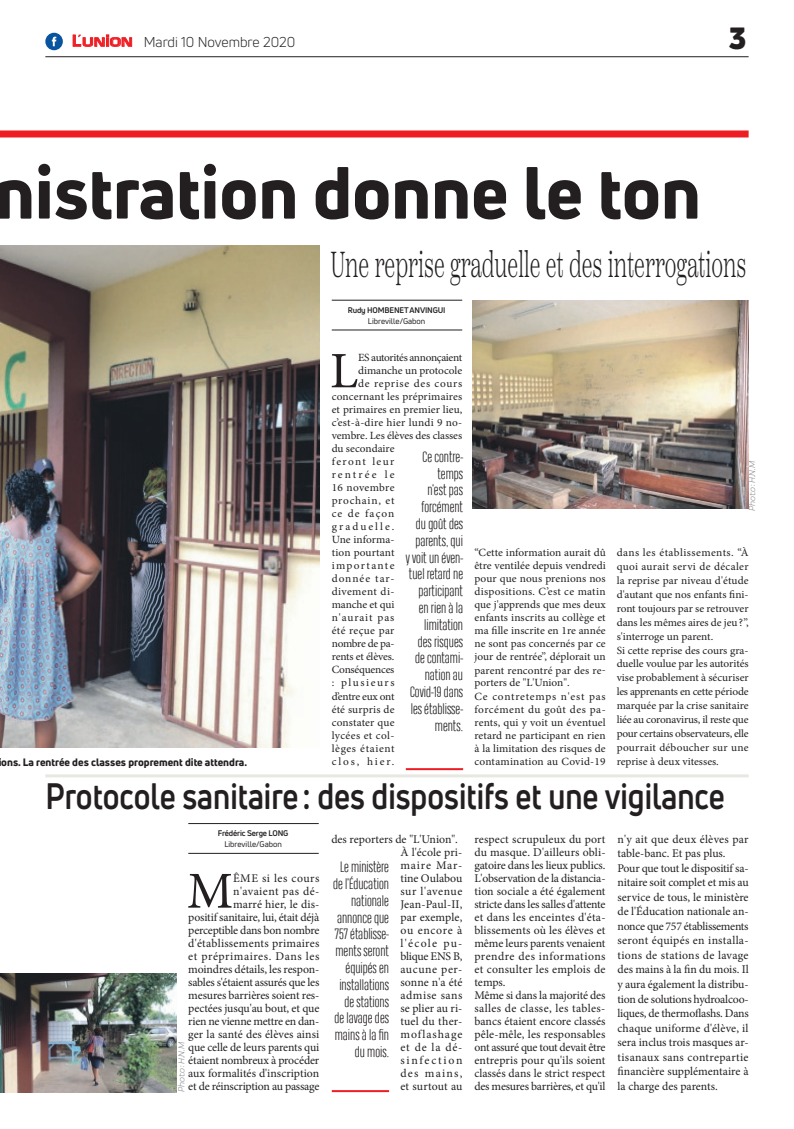
<style>
.page{position:relative;width:794px;height:1129px;background:#fff}
.page>*{position:absolute;margin:0;border:0;box-sizing:border-box;transform-origin:0 0}
.t1{font:800 72px "Uni Neue";color:#231f20}
.t2{font:51.8px "Minion Pro";color:#231f20}
.t3{font:51px "Minion Pro";color:#231f20}
.t4{font:700 36px "Uni Neue";color:#231f20;scale:.85 1}
.t5{font:300 36px "Scotch Text";color:#231f20;scale:.58 1}
.t6{font:900 30px "Uni Neue";color:#231f20}
.t7{font:300 14px/16.8px "Heading Compressed Pro";color:#231f20;text-align:right}
.t8{font:14px "Uni Neue";color:#231f20}
.t9{font:11.8px/13px "Minion Pro";color:#231f20}
.t10{font:11.8px/13px "Minion Pro";letter-spacing:.02em;color:#231f20}
.t11{font:11px/13px "Minion Pro";letter-spacing:.005em;color:#231f20}
.t12{font:11px "Minion Pro";letter-spacing:-.035em;color:#231f20}
.t13{font:11px "Minion Pro";letter-spacing:.06em;color:#231f20}
.t14{font:11px "Minion Pro";letter-spacing:.035em;color:#231f20}
.t15{font:11px "Minion Pro";letter-spacing:-.025em;color:#231f20}
.t16{font:11px "Minion Pro";letter-spacing:-.02em;color:#231f20}
.t17{font:11px "Minion Pro";letter-spacing:.055em;color:#231f20}
.t18{font:11px "Minion Pro";letter-spacing:.08em;color:#231f20}
.t19{font:11px "Minion Pro";letter-spacing:.03em;color:#231f20}
.t20{font:11px "Minion Pro";letter-spacing:.12em;color:#231f20}
.t21{font:11px "Minion Pro";letter-spacing:.025em;color:#231f20}
.t22{font:11px "Minion Pro";letter-spacing:.18em;color:#231f20}
.t23{font:11px "Minion Pro";letter-spacing:.11em;color:#231f20}
.t24{font:11px "Minion Pro";letter-spacing:.085em;color:#231f20}
.t25{font:11px "Minion Pro";letter-spacing:.135em;color:#231f20}
.t26{font:11px "Minion Pro";letter-spacing:.165em;color:#231f20}
.t27{font:11px "Minion Pro";letter-spacing:.185em;color:#231f20}
.t28{font:11px "Minion Pro";letter-spacing:.095em;color:#231f20}
.t29{font:800 10.5px "Uni Neue";color:#231f20}
.t30{font:italic 9px "Praktika";color:#818386}
.t31{font:700 8px "Uni Neue";letter-spacing:-.02em;color:#231f20}
.t32{font:8px "Uni Neue";color:#231f20}
.s1{font-family:"Eurostile";font-weight:600;font-size:15px;color:#ee1d23}
.s2{font-family:"Eurostile";font-weight:600;font-size:11.4px;color:#ee1d23}
</style>
<div class="page">
<hr style="left:45px;top:56px;width:703px;height:1px;background:#231f20">
<div style="left:0;top:130px;width:748px;height:7px;background:#ee1d23"></div>
<img style="left:0;top:245px;width:320px;height:502px">
<img style="left:1px;top:973px;width:176px;height:118px">
<img style="left:473px;top:300px;width:275px;height:209px">
<svg style="left:72px;top:34px;width:60px;height:13px"></svg>
<div style="left:45px;top:33px;width:18px;height:17px;background:#08549e;border-radius:50%"></div>
<svg style="left:52px;top:37px;width:4px;height:9px"></svg>
<hr style="left:45px;top:774px;width:703px;height:3px;background:#e7e8e2">
<hr style="left:332px;top:329px;width:130px;height:1px;background:#231f20">
<hr style="left:332px;top:300px;width:130px;height:1px;background:#231f20">
<hr style="left:406px;top:768px;width:57px;height:2px;background:#ee1d23">
<hr style="left:188px;top:852px;width:131px;height:1px;background:#231f20">
<hr style="left:188px;top:823px;width:131px;height:1px;background:#231f20">
<hr style="left:332px;top:1089px;width:57px;height:2px;background:#ee1d23">
<p class="t8" style="left:72px;top:33px;width:225px"><span class="s1">L</span><span class="s2">UNION</span> Mardi 10 Novembre 2020</p>
<h3 class="t6" style="left:729px;top:17px;width:19px">3</h3>
<h1 class="t1" style="left:-5px;top:144px;width:707px">nistration donne le ton</h1>
<p class="t29" style="left:1px;top:755px;width:247px">ons. La rentrée des classes proprement dite attendra.</p>
<h3 class="t5" style="left:330px;top:242px;width:718px">Une reprise graduelle et des interrogations</h3>
<p class="t31" style="left:348px;top:305px;width:99px">Rudy HOMBENET ANVINGUI</p>
<p class="t32" style="left:368px;top:316px;width:59px">Libreville/Gabon</p>
<h3 class="t3" style="left:330px;top:337px;width:30px">L</h3>
<p class="t12" style="left:358px;top:350px;width:106px">ES autorités annonçaient</p>
<p class="t11" style="left:358px;top:364px;width:106px">dimanche un protocole</p>
<p class="t13" style="left:358px;top:376px;width:106px">de reprise des cours</p>
<p class="t11" style="left:332px;top:390px;width:132px">concernant les préprimaires</p>
<p class="t11" style="left:332px;top:403px;width:132px">et primaires en premier lieu,</p>
<p class="t11" style="left:332px;top:416px;width:132px">c’est-à-dire hier lundi 9 no-</p>
<p class="t11" style="left:332px;top:429px;width:132px">vembre. Les élèves des classes</p>
<p class="t11" style="left:332px;top:442px;width:64px">du secondaire</p>
<p class="t20" style="left:332px;top:454px;width:64px">feront leur</p>
<p class="t27" style="left:332px;top:467px;width:64px">rentrée le</p>
<p class="t21" style="left:332px;top:480px;width:64px">16 novembre</p>
<p class="t13" style="left:332px;top:493px;width:64px">prochain, et</p>
<p class="t28" style="left:332px;top:506px;width:64px">ce de façon</p>
<p class="t22" style="left:332px;top:519px;width:64px">graduelle.</p>
<p class="t11" style="left:332px;top:533px;width:64px">Une informa-</p>
<p class="t11" style="left:332px;top:546px;width:64px">tion pourtant</p>
<p class="t23" style="left:332px;top:558px;width:64px">importante</p>
<p class="t24" style="left:332px;top:571px;width:64px">donnée tar-</p>
<p class="t14" style="left:332px;top:584px;width:64px">divement di-</p>
<p class="t11" style="left:332px;top:598px;width:64px">manche et qui</p>
<p class="t18" style="left:332px;top:610px;width:64px">n'aurait pas</p>
<p class="t19" style="left:332px;top:623px;width:64px">été reçue par</p>
<p class="t12" style="left:332px;top:636px;width:64px">nombre de pa-</p>
<p class="t11" style="left:332px;top:650px;width:64px">rents et élèves.</p>
<p class="t16" style="left:332px;top:662px;width:64px">Conséquences</p>
<p class="t25" style="left:332px;top:675px;width:64px">: plusieurs</p>
<p class="t15" style="left:332px;top:688px;width:64px">d’entre eux ont</p>
<p class="t11" style="left:332px;top:702px;width:64px">été surpris de</p>
<p class="t11" style="left:332px;top:715px;width:64px">constater que</p>
<p class="t14" style="left:332px;top:727px;width:64px">lycées et col-</p>
<p class="t17" style="left:332px;top:740px;width:64px">lèges étaient</p>
<p class="t26" style="left:332px;top:753px;width:64px">clos, hier.</p>
<p class="t7" style="left:406px;top:449px;width:59px">Ce contre&shy;temps<br>n’est pas forcément<br>du goût des parents, qui<br>y voit un éven&shy;tuel retard ne participant en rien à la limitation<br>des risques de contami&shy;nation au<br>Covid-19 dans les établisse&shy;ments.</p>
<p class="t30" style="left:746px;top:511px;width:51px;rotate:-90deg">Photo : H.N.M</p>
<p class="t11" style="left:474px;top:546px;width:133px">“Cette information aurait dû être ventilée depuis vendredi pour que nous prenions nos dispositions. C’est ce matin que j'apprends que mes deux enfants inscrits au collège et ma fille inscrite en 1re année ne sont pas concernés par ce jour de rentrée”, déplorait un parent rencontré par des re&shy;porters de "L'Union".<br>Ce contretemps n'est pas forcément du goût des pa&shy;rents, qui y voit un éventuel retard ne participant en rien à la limitation des risques de contamination au Covid-19</p>
<p class="t11" style="left:616px;top:546px;width:133px;line-height:13.9px">dans les établissements. “À quoi aurait servi de décaler la reprise par niveau d'étude d'autant que nos enfants fini&shy;ront toujours par se retrouver dans les mêmes aires de jeu?”, s'interroge un parent.<br>Si cette reprise des cours gra&shy;duelle voulue par les autorités vise probablement à sécuriser les apprenants en cette période marquée par la crise sanitaire liée au coronavirus, il reste que pour certains observateurs, elle pourrait déboucher sur une reprise à deux vitesses.</p>
<h3 class="t4" style="left:45px;top:773px;width:801px">Protocole sanitaire: des dispositifs et une vigilance</h3>
<p class="t31" style="left:218px;top:828px;width:72px">Frédéric Serge LONG</p>
<p class="t32" style="left:224px;top:839px;width:59px">Libreville/Gabon</p>
<p class="t7" style="left:333px;top:859px;width:57px">Le ministère de l’Éducation nationale annonce que<br>757 établisse&shy;ments seront équipés en installations de stations de lavage des mains à la fin du mois.</p>
<p class="t10" style="left:400px;top:832px;width:64px;text-indent:-69px">des reporters de "L'Union".<br>À l'école pri&shy;maire Mar&shy;tine Oulabou sur l'avenue<br>Jean-Paul-II, par exemple, ou encore à l'école pu&shy;blique ENS B, aucune per&shy;sonne n'a été admise sans se plier au ri&shy;tuel du ther&shy;moflashage et de la dé&shy;sinfection des mains, et surtout au</p>
<p class="t9" style="left:474px;top:832px;width:133px">respect scrupuleux du port du masque. D'ailleurs obli&shy;gatoire dans les lieux publics.<br>L'observation de la distancia&shy;tion sociale a été également stricte dans les salles d'attente et dans les enceintes d'éta&shy;blissements où les élèves et même leurs parents venaient prendre des informations et consulter les emplois de temps.<br>Même si dans la majorité des salles de classe, les tables&shy;bancs étaient encore classés pêle-mêle, les responsables ont assuré que tout devait être entrepris pour qu'ils soient classés dans le strict respect des mesures barrières, et qu'il</p>
<p class="t9" style="left:617px;top:831px;width:133px;line-height:14.5px">n'y ait que deux élèves par table-banc. Et pas plus.<br>Pour que tout le dispositif sa&shy;nitaire soit complet et mis au service de tous, le ministère de l'Éducation nationale an&shy;nonce que 757 établissements seront équipés en installa&shy;tions de stations de lavage des mains à la fin du mois. Il y aura également la distribu&shy;tion de solutions hydroalcoo&shy;liques, de thermoflashs. Dans chaque uniforme d'élève, il sera inclus trois masques ar&shy;tisanaux sans contrepartie financière supplémentaire à la charge des parents.</p>
<p class="t9" style="left:188px;top:871px;width:133px;text-align:right">ÊME si les cours n'avaient pas dé-<br>marré hier, le dis-<br>positif sanitaire, lui, était déjà perceptible dans bon nombre d'établissements primaires et préprimaires. Dans les moindres détails, les respon&shy;sables s'étaient assurés que les mesures barrières soient res&shy;pectées jusqu'au bout, et que rien ne vienne mettre en dan&shy;ger la santé des élèves ainsi que celle de leurs parents qui étaient nombreux à procéder aux formalités d'inscription et de réinscription au passage</p>
<h2 class="t2" style="left:187px;top:856px;width:48px">M</h2>
<p class="t30" style="left:175px;top:1091px;width:51px;rotate:-90deg">Photo : H.N.M</p>
</div>
